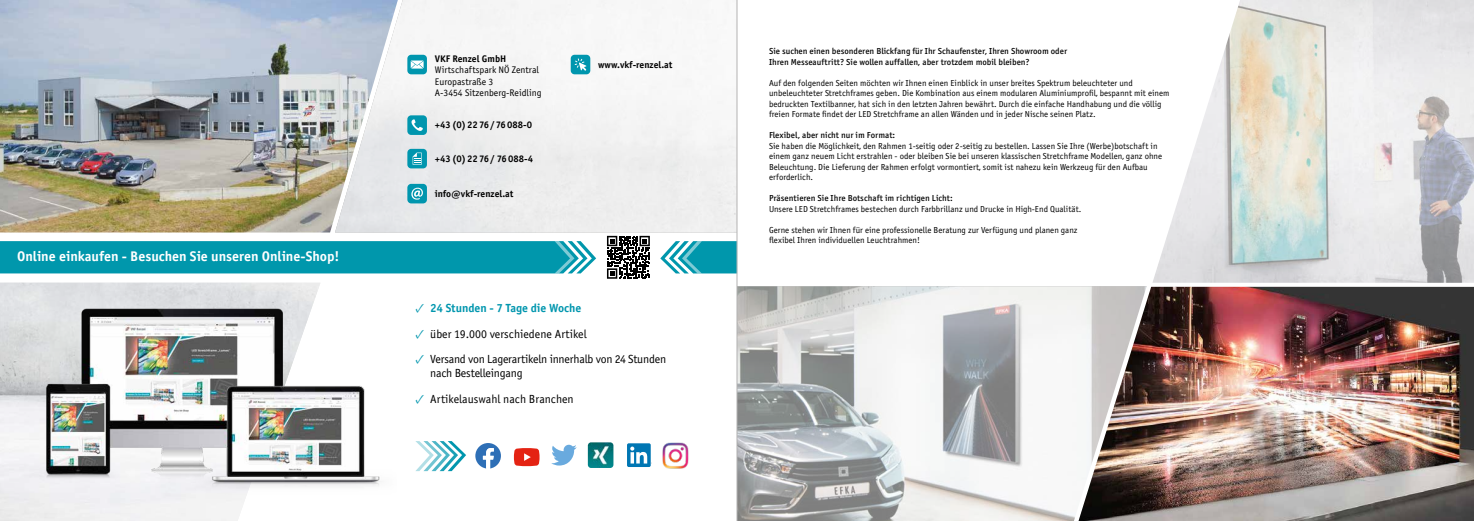
<style>
.page{position:relative;width:1474px;height:521px;background:#fff}
.page>*{position:absolute;margin:0;border:0;box-sizing:border-box;transform-origin:0 0}
.t1{font:14px "Officina Sans Bold ITC";color:#fff}
.t2{font:11.81px/14.2px "Officina Sans Book ITC";letter-spacing:-.01em;color:#000}
.t3{font:11.81px "Officina Sans Bold ITC";color:#0096ae}
.t4{font:9.62px "Officina Sans Bold ITC";color:#000}
.t5{font:9.62px/11.5px "Officina Sans Book ITC";color:#000}
.t6{font:8.75px/10.5px "Officina Sans Book ITC";color:#000}
.t7{font:8.75px/10.5px "Officina Sans Medium ITC";color:#000}
.s1{font-family:"Minion Pro";font-size:13.12px}
.s2{font-family:"Minion Pro";font-size:13.12px;color:#0096ae}
</style>
<div class="page">
<img style="left:0;top:0;width:335px;height:232px">
<img style="left:335px;top:0;width:401px;height:232px">
<img style="left:1245px;top:0;width:228px;height:283px">
<div style="left:407px;top:184px;width:20px;height:19px;background:#0096ae;border-radius:4px"></div>
<svg style="left:411px;top:188px;width:12px;height:12px"></svg>
<div style="left:570px;top:55px;width:20px;height:19px;background:#0096ae;border-radius:4px"></div>
<svg style="left:574px;top:58px;width:12px;height:13px"></svg>
<div style="left:407px;top:115px;width:20px;height:20px;background:#0096ae;border-radius:4px"></div>
<svg style="left:411px;top:119px;width:12px;height:12px"></svg>
<div style="left:407px;top:55px;width:20px;height:19px;background:#0096ae;border-radius:4px"></div>
<svg style="left:411px;top:61px;width:12px;height:8px"></svg>
<div style="left:407px;top:149px;width:20px;height:19px;background:#0096ae;border-radius:4px"></div>
<svg style="left:412px;top:153px;width:9px;height:12px"></svg>
<svg style="left:0;top:283px;width:320px;height:238px;fill:#efeff1"></svg>
<svg style="left:475px;top:443px;width:26px;height:26px"></svg>
<svg style="left:551px;top:445px;width:25px;height:20px"></svg>
<img style="left:588px;top:442px;width:25px;height:26px">
<svg style="left:514px;top:448px;width:25px;height:18px"></svg>
<div style="left:627px;top:443px;width:23px;height:24px;background:#0076b3;border-radius:2px"></div>
<svg style="left:630px;top:446px;width:17px;height:17px"></svg>
<svg style="left:415px;top:441px;width:51px;height:30px"></svg>
<img style="left:662px;top:442px;width:27px;height:27px">
<svg style="left:607px;top:235px;width:43px;height:1px"></svg>
<svg style="left:607px;top:236px;width:43px;height:43px"></svg>
<div style="left:0;top:241px;width:596px;height:32px;background:#0097ac"></div>
<svg style="left:660px;top:241px;width:76px;height:32px"></svg>
<img style="left:23px;top:289px;width:358px;height:210px">
<img style="left:1245px;top:287px;width:228px;height:234px">
<img style="left:737px;top:286px;width:331px;height:235px">
<img style="left:1068px;top:0;width:177px;height:521px">
<svg style="left:1149px;top:283px;width:324px;height:4px"></svg>
<hr style="left:736px;top:0;width:1px;height:521px;background:#b3b2b2">
<h1 class="t1" style="left:17px;top:248px;width:324px">Online einkaufen - Besuchen Sie unseren Online-Shop!</h1>
<p class="t4" style="left:435px;top:53px;width:73px">VKF Renzel GmbH</p>
<p class="t5" style="left:435px;top:64px;width:108px">Wirtschaftspark NÖ Zentral<br>Europastraße 3<br>A-3454 Sitzenberg-Reidling</p>
<p class="t4" style="left:435px;top:119px;width:99px">+43(0)2276/76088-0</p>
<p class="t4" style="left:435px;top:153px;width:100px">+43(0)2276/ 76088-4</p>
<p class="t4" style="left:435px;top:187px;width:80px">info@vkf-renzel.at</p>
<p class="t4" style="left:598px;top:59px;width:76px">www.vkf-renzel.at</p>
<h2 class="t3" style="left:415px;top:301px;width:167px"><span class="s1">✓</span> 24 Stunden - 7 Tage die Woche</h2>
<h2 class="t2" style="left:415px;top:327px;width:173px"><span class="s2">✓</span> über 19.000 verschiedene Artikel</h2>
<h2 class="t2" style="left:430px;top:352px;width:237px;text-indent:-15px"><span class="s2">✓</span> Versand von Lagerartikeln innerhalb von 24 Stunden nach Bestelleingang</h2>
<h2 class="t2" style="left:415px;top:391px;width:160px"><span class="s2">✓</span> Artikelauswahl nach Branchen</h2>
<p class="t7" style="left:769px;top:46px;width:300px">Sie suchen einen besonderen Blickfang für Ihr Schaufenster, Ihren Showroom oder<br>Ihren Messeauftritt? Sie wollen auffallen, aber trotzdem mobil bleiben?</p>
<p class="t6" style="left:769px;top:77px;width:402px">Auf den folgenden Seiten möchten wir Ihnen einen Einblick in unser breites Spektrum beleuchteter und unbeleuchteter Stretchframes geben. Die Kombination aus einem modularen Aluminiumprofil, bespannt mit einem bedruckten Textilbanner, hat sich in den letzten Jahren bewährt. Durch die einfache Handhabung und die völlig freien Formate findet der LED Stretchframe an allen Wänden und in jeder Nische seinen Platz.</p>
<p class="t7" style="left:769px;top:130px;width:128px">Flexibel, aber nicht nur im Format:</p>
<p class="t6" style="left:769px;top:140px;width:395px">Sie haben die Möglichkeit, den Rahmen 1-seitig oder 2-seitig zu bestellen. Lassen Sie Ihre (Werbe)botschaft in einem ganz neuem Licht erstrahlen - oder bleiben Sie bei unseren klassischen Stretchframe Modellen, ganz ohne Beleuchtung. Die Lieferung der Rahmen erfolgt vormontiert, somit ist nahezu kein Werkzeug für den Aufbau erforderlich.</p>
<p class="t7" style="left:769px;top:193px;width:185px">Präsentieren Sie Ihre Botschaft im richtigen Licht:</p>
<p class="t6" style="left:769px;top:203px;width:314px">Unsere LED Stretchframes bestechen durch Farbbrillanz und Drucke in High-End Qualität.</p>
<p class="t6" style="left:769px;top:224px;width:310px">Gerne stehen wir Ihnen für eine professionelle Beratung zur Verfügung und planen ganz flexibel Ihren individuellen Leuchtrahmen!</p>
</div>
